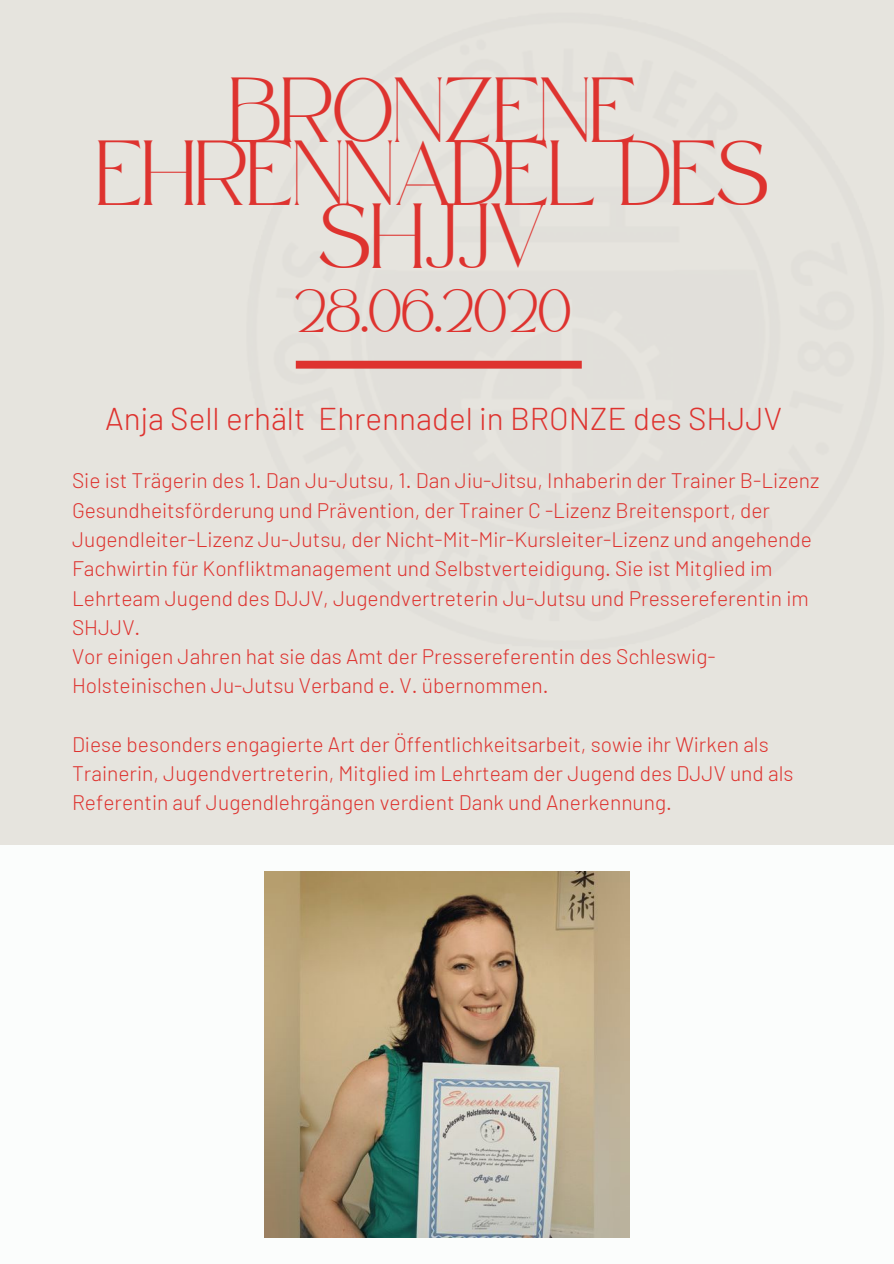
<style>
.page{position:relative;width:894px;height:1264px;background:#fff}
.page>*{position:absolute;margin:0;border:0;box-sizing:border-box;transform-origin:0 0}
.t1{font:45px/63px "Safira March";color:#de332f;text-align:center}
.t2{font:300 31.5px "Barlow";color:#de332f}
.t3{font:30px "Safira March";color:#de332f}
.t4{font:300 21px/29.2px "Barlow";color:#de332f}
</style>
<div class="page">
<div style="left:0;top:0;width:893px;height:1263px;background:#e6e4de"></div>
<div style="left:0;top:845px;width:893px;height:418px;background:#fbfdfc"></div>
<div style="left:296px;top:361px;width:285px;height:7px;background:#de332f"></div>
<img style="left:264px;top:871px;width:365px;height:366px">
<p class="t1" style="left:97px;top:95px;width:673px">BRONZENE<br>EHRENNADEL DES<br>SHJJV</p>
<p class="t3" style="left:295px;top:304px;width:278px">28.06.2020</p>
<p class="t2" style="left:105px;top:398px;width:678px">Anja Sell erhält Ehrennadel in BRONZE des SHJJV</p>
<p class="t4" style="left:72px;top:465px;width:748px">Sie ist Trägerin des 1. Dan Ju-Jutsu, 1. Dan Jiu-Jitsu, Inhaberin der Trainer B-Lizenz Gesundheitsförderung und Prävention, der Trainer C -Lizenz Breitensport, der Jugendleiter-Lizenz Ju-Jutsu, der Nicht-Mit-Mir-Kursleiter-Lizenz und angehende Fachwirtin für Konfliktmanagement und Selbstverteidigung. Sie ist Mitglied im Lehrteam Jugend des DJJV, Jugendvertreterin Ju-Jutsu und Pressereferentin im SHJJV.</p>
<p class="t4" style="left:72px;top:641px;width:645px">Vor einigen Jahren hat sie das Amt der Pressereferentin des Schleswig-<br>Holsteinischen Ju-Jutsu Verband e. V. übernommen.</p>
<p class="t4" style="left:72px;top:728px;width:722px">Diese besonders engagierte Art der Öffentlichkeitsarbeit, sowie ihr Wirken als<br>Trainerin, Jugendvertreterin, Mitglied im Lehrteam der Jugend des DJJV und als<br>Referentin auf Jugendlehrgängen verdient Dank und Anerkennung.</p>
</div>
